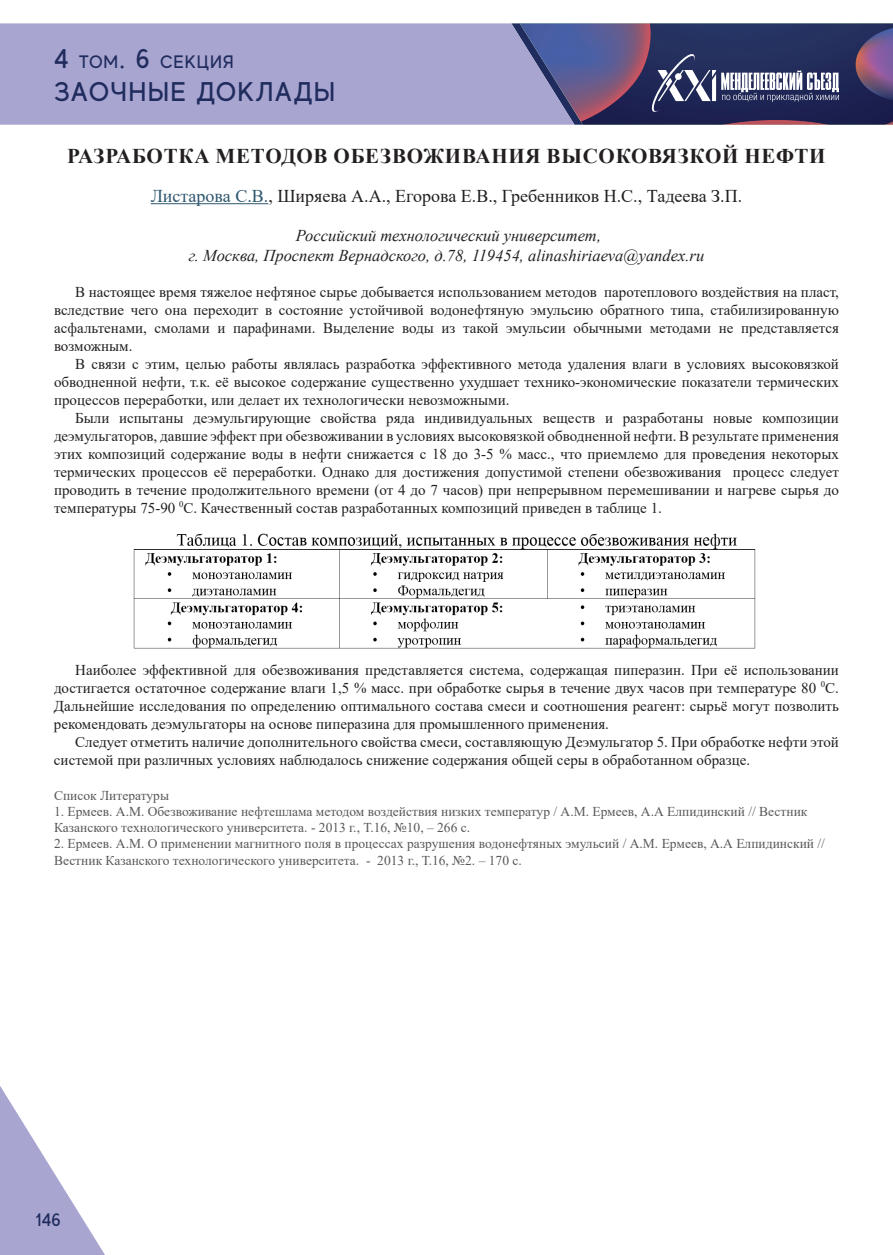
<style>
.page{position:relative;width:893px;height:1255px;background:#fff}
.page>*{position:absolute;margin:0;border:0;box-sizing:border-box;transform-origin:0 0}
.t1{font:500 27px "MADE Evolve Sans";letter-spacing:.05em;color:#1f2c5d}
.t2{font:700 21px "Times New Roman";letter-spacing:.035em;color:#231f20}
.t3{font:18px "Times New Roman";color:#231f20}
.t4{font:500 18px "MADE Evolve Sans";letter-spacing:.05em;color:#1f2c5d}
.t5{font:italic 16.5px/19.8px "Times New Roman";color:#231f20;text-align:center}
.t6{font:15px/18px "Times New Roman";color:#231f20;text-align:justify}
.t7{font:13.5px/16.2px "Times New Roman";color:#57585a}
.s1{font-size:27px}
.s2{color:#2e576f}
</style>
<div class="page">
<div style="left:0;top:23px;width:511px;height:102px;background:#a9a5d1"></div>
<svg style="left:0;top:1086px;width:105px;height:168px"></svg>
<svg style="left:511px;top:23px;width:382px;height:102px"></svg>
<hr style="left:151px;top:203px;width:117px;height:1px;background:#2e576f">
<img style="left:133px;top:533px;width:623px;height:116px">
<p class="t4" style="left:54px;top:51px;width:181px"><span class="s1">4</span> ТОМ<span class="s1">. 6</span> СЕКЦИЯ</p>
<h1 class="t1" style="left:54px;top:74px;width:283px">ЗАОЧНЫЕ ДОКЛАДЫ</h1>
<h2 class="t2" style="left:67px;top:141px;width:760px">РАЗРАБОТКА МЕТОДОВ ОБЕЗВОЖИВАНИЯ ВЫСОКОВЯЗКОЙ НЕФТИ</h2>
<p class="t3" style="left:151px;top:183px;width:593px"><span class="s2">Листарова С.В.</span>, Ширяева А.А., Егорова Е.В., Гребенников Н.С., Тадеева З.П.</p>
<p class="t5" style="left:189px;top:225px;width:517px">Российский технологический университет,<br>г. Москва, Проспект Вернадского, д.78, 119454, alinashiriaeva@yandex.ru</p>
<p class="t6" style="left:54px;top:283px;width:786px;text-indent:21px">В настоящее время тяжелое нефтяное сырье добывается использованием методов паротеплового воздействия на пласт, вследствие чего она переходит в состояние устойчивой водонефтяную эмульсию обратного типа, стабилизированную асфальтенами, смолами и парафинами. Выделение воды из такой эмульсии обычными методами не представляется возможным.</p>
<p class="t6" style="left:54px;top:355px;width:786px;text-indent:21px">В связи с этим, целью работы являлась разработка эффективного метода удаления влаги в условиях высоковязкой обводненной нефти, т.к. её высокое содержание существенно ухудшает технико-экономические показатели термических процессов переработки, или делает их технологически невозможными.</p>
<p class="t6" style="left:54px;top:409px;width:786px;text-indent:21px">Были испытаны деэмульгирующие свойства ряда индивидуальных веществ и разработаны новые композиции деэмульгаторов, давшие эффект при обезвоживании в условиях высоковязкой обводненной нефти. В результате применения этих композиций содержание воды в нефти снижается с 18 до 3-5 % масс., что приемлемо для проведения некоторых термических процессов её переработки. Однако для достижения допустимой степени обезвоживания процесс следует проводить в течение продолжительного времени (от 4 до 7 часов) при непрерывном перемешивании и нагреве сырья до температуры 75-90 <sup>0</sup>С. Качественный состав разработанных композиций приведен в таблице 1.</p>
<p class="t6" style="left:54px;top:661px;width:786px;text-indent:21px">Наиболее эффективной для обезвоживания представляется система, содержащая пиперазин. При её использовании достигается остаточное содержание влаги 1,5 % масс. при обработке сырья в течение двух часов при температуре 80 <sup>0</sup>С.<br>Дальнейшие исследования по определению оптимального состава смеси и соотношения реагент: сырьё могут позволить рекомендовать деэмульгаторы на основе пиперазина для промышленного применения.</p>
<p class="t6" style="left:54px;top:733px;width:786px;text-indent:21px">Следует отметить наличие дополнительного свойства смеси, составляющую Деэмульгатор 5. При обработке нефти этой системой при различных условиях наблюдалось снижение содержания общей серы в обработанном образце.</p>
<p class="t7" style="left:54px;top:786px;width:117px">Список Литературы</p>
<p class="t7" style="left:54px;top:802px;width:755px">1. Ермеев. А.М. Обезвоживание нефтешлама методом воздействия низких температур / А.М. Ермеев, А.А Елпидинский // Вестник<br>Казанского технологического университета. - 2013 г., Т.16, №10, – 266 c.</p>
<p class="t7" style="left:54px;top:835px;width:772px">2. Ермеев. А.М. О применении магнитного поля в процессах разрушения водонефтяных эмульсий / А.М. Ермеев, А.А Елпидинский //<br>Вестник Казанского технологического университета. - 2013 г., Т.16, №2. – 170 с.</p>
<p class="t4" style="left:35px;top:1208px;width:27px">146</p>
</div>
